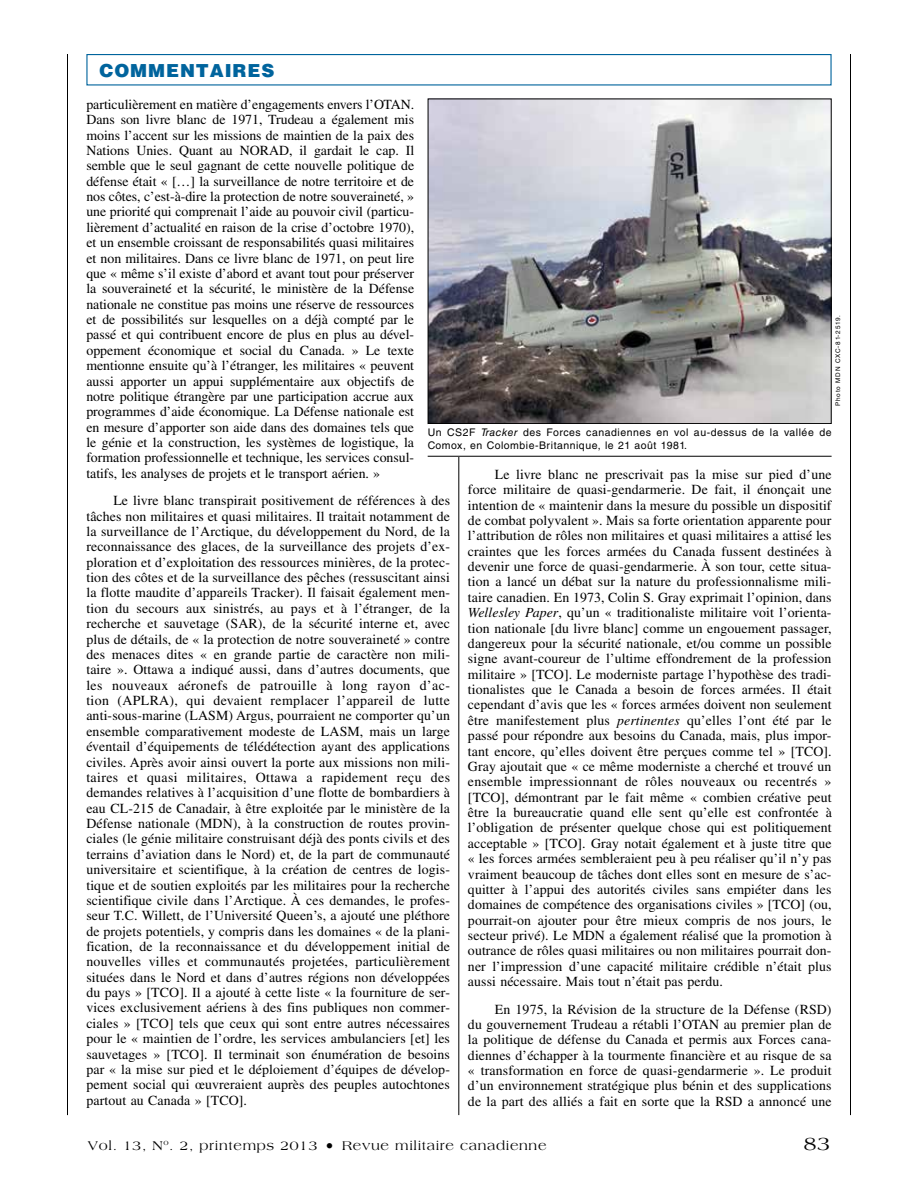
<style>
.page{position:relative;width:918px;height:1188px;background:#fff}
.page>*{position:absolute;margin:0;border:0;box-sizing:border-box;transform-origin:0 0}
.t1{font:19.5px "Americana Std";color:#000}
.t2{font:900 18px "Helvetica LT Std";letter-spacing:.05em;color:#00649d}
.t3{font:13.8px/15.3px "Times LT Std";letter-spacing:.005em;color:#000;text-align:justify}
.t4{font:13.5px "Americana Std";letter-spacing:.05em;color:#000}
.t5{font:10.5px/12.8px "Helvetica LT Std";letter-spacing:.05em;color:#000}
.t6{font:6.3px "Helvetica LT Std";letter-spacing:.125em;color:#000}
.s1{font-style:italic}
.s2{font-size:16.5px}
</style>
<div class="page">
<div style="left:86px;top:54px;width:746px;height:32px;border:1px solid #00649d"></div>
<hr style="left:850px;top:54px;width:1px;height:1061px;background:#000">
<hr style="left:67px;top:54px;width:1px;height:1061px;background:#000">
<hr style="left:459px;top:99px;width:1px;height:1016px;background:#000">
<img style="left:430px;top:101px;width:400px;height:321px">
<div style="left:428px;top:99px;width:404px;height:325px;border:1px solid #000"></div>
<hr style="left:428px;top:456px;width:404px;height:1px;background:#000">
<h2 class="t2" style="left:100px;top:59px;width:176px">COMMENTAIRES</h2>
<p class="t3" style="left:86px;top:96px;width:329px">particulièrement en matière d’engagements envers l’OTAN.<br>Dans son livre blanc de 1971, Trudeau a également mis moins l’accent sur les missions de maintien de la paix des Nations Unies. Quant au NORAD, il gardait le cap. Il semble que le seul gagnant de cette nouvelle politique de défense était « […] la surveillance de notre territoire et de nos côtes, c’est-à-dire la protection de notre souveraineté, » une priorité qui comprenait l’aide au pouvoir civil (particu&shy;lièrement d’actualité en raison de la crise d’octobre 1970), et un ensemble croissant de responsabilités quasi militaires et non militaires. Dans ce livre blanc de 1971, on peut lire que « même s’il existe d’abord et avant tout pour préserver la souveraineté et la sécurité, le ministère de la Défense nationale ne constitue pas moins une réserve de ressources et de possibilités sur lesquelles on a déjà compté par le passé et qui contribuent encore de plus en plus au dével&shy;oppement économique et social du Canada. » Le texte mentionne ensuite qu’à l’étranger, les militaires « peuvent aussi apporter un appui supplémentaire aux objectifs de notre politique étrangère par une participation accrue aux programmes d’aide économique. La Défense nationale est en mesure d’apporter son aide dans des domaines tels que le génie et la construction, les systèmes de logistique, la formation professionnelle et technique, les services consul&shy;tatifs, les analyses de projets et le transport aérien. »</p>
<p class="t3" style="left:86px;top:493px;width:365px;text-indent:27px">Le livre blanc transpirait positivement de références à des tâches non militaires et quasi militaires. Il traitait notamment de la surveillance de l’Arctique, du développement du Nord, de la reconnaissance des glaces, de la surveillance des projets d’ex&shy;ploration et d’exploitation des ressources minières, de la protec&shy;tion des côtes et de la surveillance des pêches (ressuscitant ainsi la flotte maudite d’appareils Tracker). Il faisait également men&shy;tion du secours aux sinistrés, au pays et à l’étranger, de la recherche et sauvetage (SAR), de la sécurité interne et, avec plus de détails, de « la protection de notre souveraineté » contre des menaces dites « en grande partie de caractère non mili&shy;taire ». Ottawa a indiqué aussi, dans d’autres documents, que les nouveaux aéronefs de patrouille à long rayon d’ac&shy;tion (APLRA), qui devaient remplacer l’appareil de lutte anti‑sous‑marine (LASM) Argus, pourraient ne comporter qu’un ensemble comparativement modeste de LASM, mais un large éventail d’équipements de télédétection ayant des applications civiles. Après avoir ainsi ouvert la porte aux missions non mili&shy;taires et quasi militaires, Ottawa a rapidement reçu des demandes relatives à l’acquisition d’une flotte de bombardiers à eau CL-215 de Canadair, à être exploitée par le ministère de la Défense nationale (MDN), à la construction de routes provin&shy;ciales (le génie militaire construisant déjà des ponts civils et des terrains d’aviation dans le Nord) et, de la part de communauté universitaire et scientifique, à la création de centres de logis&shy;tique et de soutien exploités par les militaires pour la recherche scientifique civile dans l’Arctique. À ces demandes, le profes&shy;seur T.C. Willett, de l’Université Queen’s, a ajouté une pléthore de projets potentiels, y compris dans les domaines « de la plani&shy;fication, de la reconnaissance et du développement initial de nouvelles villes et communautés projetées, particulièrement situées dans le Nord et dans d’autres régions non développées du pays » [TCO]. Il a ajouté à cette liste « la fourniture de ser&shy;vices exclusivement aériens à des fins publiques non commer&shy;ciales » [TCO] tels que ceux qui sont entre autres nécessaires pour le « maintien de l’ordre, les services ambulanciers [et] les sauvetages » [TCO]. Il terminait son énumération de besoins par « la mise sur pied et le déploiement d’équipes de dévelop&shy;pement social qui œuvreraient auprès des peuples autochtones partout au Canada » [TCO].</p>
<p class="t6" style="left:834px;top:406px;width:93px;rotate:-90deg">Photo MDN CXC-81-2519.</p>
<p class="t5" style="left:428px;top:426px;width:405px">Un CS2F <span class="s1">Tracker</span> des Forces canadiennes en vol au-dessus de la vallée de<br>Comox, en Colombie-Britannique, le 21 août 1981.</p>
<p class="t3" style="left:468px;top:466px;width:365px;text-indent:27px">Le livre blanc ne prescrivait pas la mise sur pied d’une force militaire de quasi‑gendarmerie. De fait, il énonçait une intention de « maintenir dans la mesure du possible un dispositif de combat polyvalent ». Mais sa forte orientation apparente pour l’attribution de rôles non militaires et quasi militaires a attisé les craintes que les forces armées du Canada fussent destinées à devenir une force de quasi‑gendarmerie. À son tour, cette situa&shy;tion a lancé un débat sur la nature du professionnalisme mili&shy;taire canadien. En 1973, Colin S. Gray exprimait l’opinion, dans <span class="s1">Wellesley Paper</span>, qu’un « traditionaliste militaire voit l’orienta&shy;tion nationale [du livre blanc] comme un engouement passager, dangereux pour la sécurité nationale, et/ou comme un possible signe avant-coureur de l’ultime effondrement de la profession militaire » [TCO]. Le moderniste partage l’hypothèse des tradi&shy;tionalistes que le Canada a besoin de forces armées. Il était cependant d’avis que les « forces armées doivent non seulement être manifestement plus <span class="s1">pertinentes</span> qu’elles l’ont été par le passé pour répondre aux besoins du Canada, mais, plus impor&shy;tant encore, qu’elles doivent être perçues comme tel » [TCO].<br>Gray ajoutait que « ce même moderniste a cherché et trouvé un ensemble impressionnant de rôles nouveaux ou recentrés » [TCO], démontrant par le fait même « combien créative peut être la bureaucratie quand elle sent qu’elle est confrontée à l’obligation de présenter quelque chose qui est politiquement acceptable » [TCO]. Gray notait également et à juste titre que « les forces armées sembleraient peu à peu réaliser qu’il n’y pas vraiment beaucoup de tâches dont elles sont en mesure de s’ac&shy;quitter à l’appui des autorités civiles sans empiéter dans les domaines de compétence des organisations civiles » [TCO] (ou, pourrait-on ajouter pour être mieux compris de nos jours, le secteur privé). Le MDN a également réalisé que la promotion à outrance de rôles quasi militaires ou non militaires pourrait don&shy;ner l’impression d’une capacité militaire crédible n’était plus aussi nécessaire. Mais tout n’était pas perdu.</p>
<p class="t3" style="left:468px;top:1001px;width:365px;text-indent:27px">En 1975, la Révision de la structure de la Défense (RSD) du gouvernement Trudeau a rétabli l’OTAN au premier plan de la politique de défense du Canada et permis aux Forces cana&shy;diennes d’échapper à la tourmente financière et au risque de sa « transformation en force de quasi‑gendarmerie ». Le produit d’un environnement stratégique plus bénin et des supplications de la part des alliés a fait en sorte que la RSD a annoncé une</p>
<p class="t4" style="left:88px;top:1138px;width:460px">Vol. 13, N<sup>o</sup>. 2, printemps 2013 <span class="s2">•</span> Revue militaire canadienne</p>
<h1 class="t1" style="left:804px;top:1132px;width:28px">83</h1>
</div>
